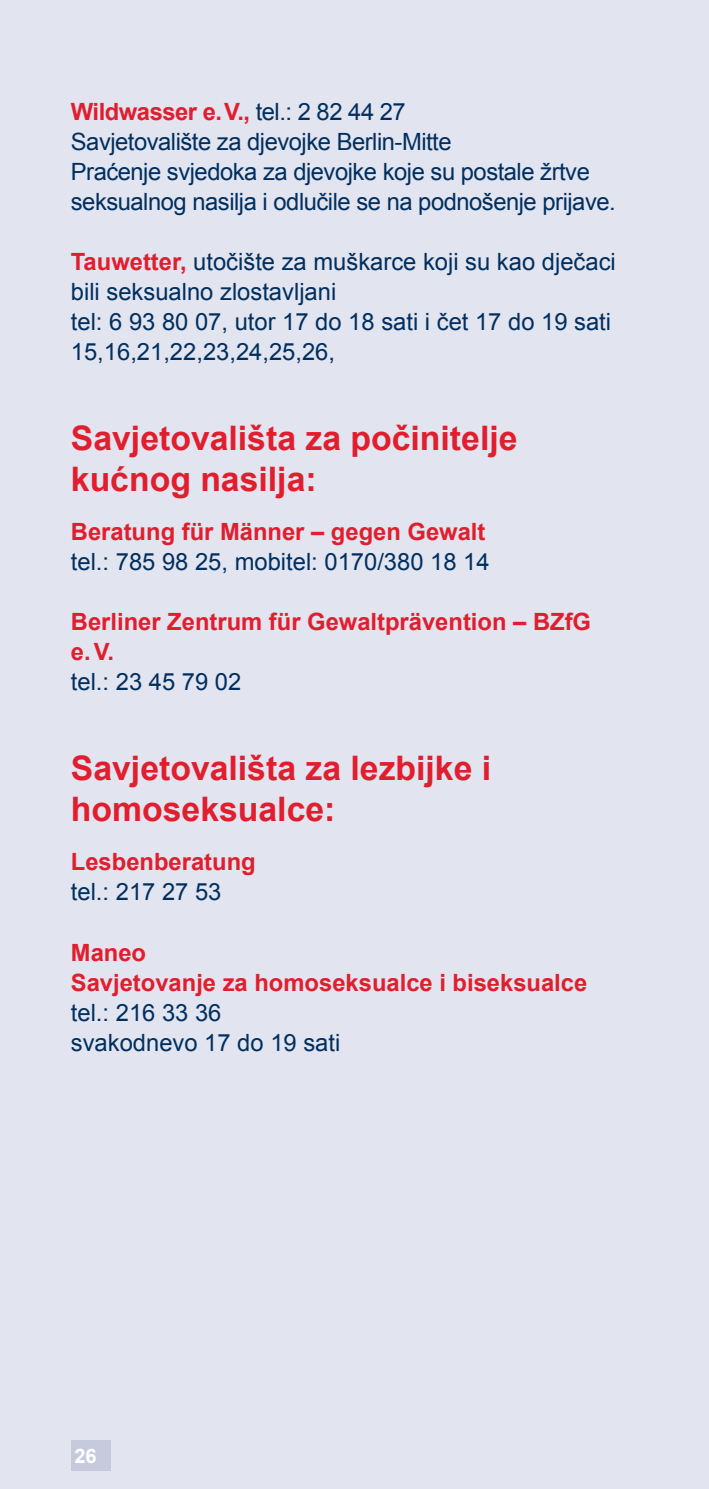
<style>
.page{position:relative;width:709px;height:1489px;background:#fff}
.page>*{position:absolute;margin:0;border:0;box-sizing:border-box;transform-origin:0 0}
.t1{font:700 33.75px/40.5px "Arial";color:#e01e2e}
.t2{font:23.75px/30px "Arial";color:#002f5f}
.t3{font:23.75px/30px "Arial";letter-spacing:-.02em;color:#002f5f}
.t4{font:700 23.75px/30px "Arial";color:#e01e2e}
.t5{font:700 20px "Arial";color:#fff}
.s1{font-weight:700;color:#e01e2e}
</style>
<div class="page">
<div style="left:0;top:0;width:709px;height:1488px;background:#e2e4ef"></div>
<div style="left:71px;top:1440px;width:40px;height:30px;background:#c6cadd"></div>
<p class="t3" style="left:71px;top:97px;width:546px"><span class="s1">Wildwasser e.V.,</span> tel.: 2 82 44 27<br>Savjetovalište za djevojke Berlin-Mitte<br>Praćenje svjedoka za djevojke koje su postale žrtve seksualnog nasilja i odlučile se na podnošenje prijave.</p>
<p class="t2" style="left:71px;top:247px;width:546px"><span class="s1">Tauwetter,</span> utočište za muškarce koji su kao dječaci bili seksualno zlostavljani<br>tel: 6 93 80 07, utor 17 do 18 sati i čet 17 do 19 sati 15,16,21,22,23,24,25,26,</p>
<h1 class="t1" style="left:71px;top:419px;width:448px">Savjetovališta za počinitelje kućnog nasilja:</h1>
<p class="t4" style="left:71px;top:517px;width:416px">Beratung für Männer – gegen Gewalt</p>
<p class="t2" style="left:71px;top:547px;width:420px">tel.: 785 98 25, mobitel: 0170/380 18 14</p>
<p class="t4" style="left:71px;top:607px;width:521px">Berliner Zentrum für Gewaltprävention – BZfG e.V.</p>
<p class="t2" style="left:71px;top:667px;width:172px">tel.: 23 45 79 02</p>
<h1 class="t1" style="left:71px;top:749px;width:422px">Savjetovališta za lezbijke i homoseksualce:</h1>
<p class="t4" style="left:71px;top:847px;width:186px">Lesbenberatung</p>
<p class="t2" style="left:71px;top:877px;width:152px">tel.: 217 27 53</p>
<p class="t4" style="left:71px;top:937px;width:518px">Maneo<br>Savjetovanje za homoseksualce i biseksualce</p>
<p class="t2" style="left:71px;top:997px;width:271px">tel.: 216 33 36 svakodnevo 17 do 19 sati</p>
<p class="t5" style="left:74px;top:1442px;width:24px">26</p>
</div>
